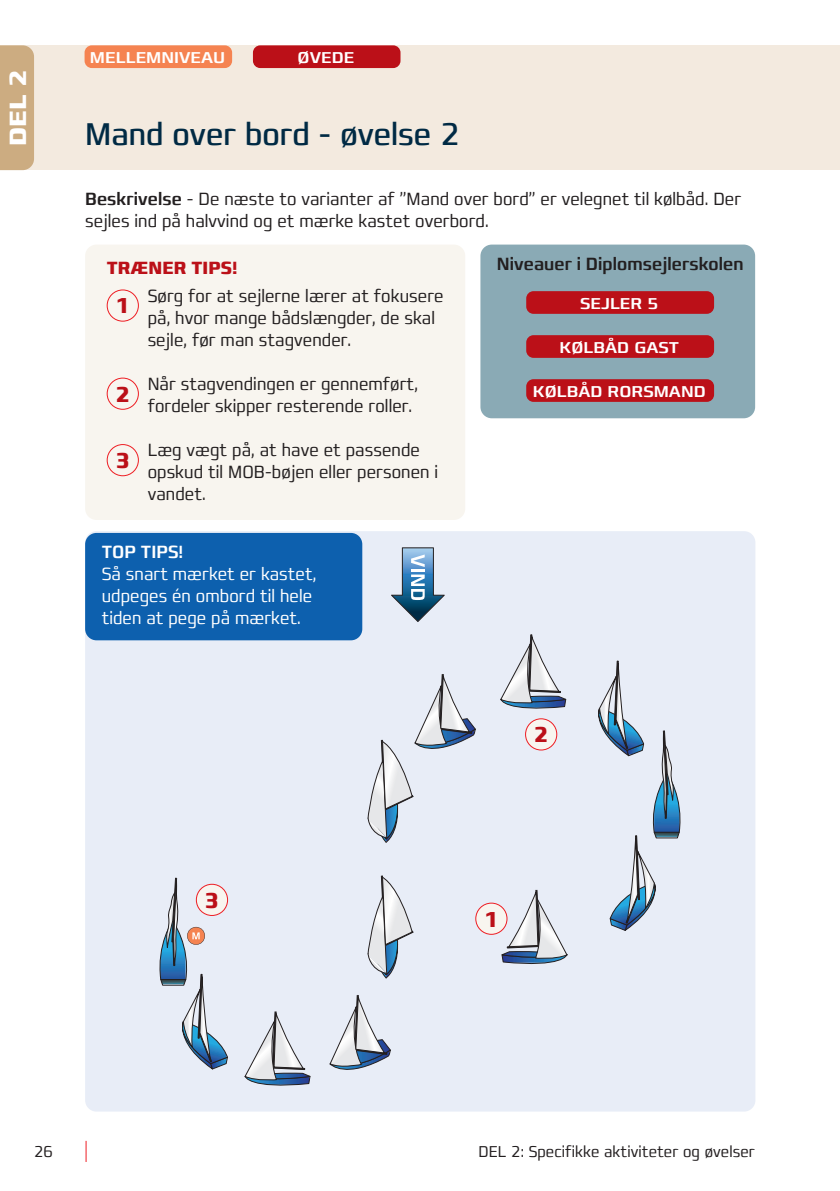
<style>
.page{position:relative;width:840px;height:1191px;background:#fff}
.page>*{position:absolute;margin:0;border:0;box-sizing:border-box;transform-origin:0 0}
.Overskrift_16_-_reg{font:condensed 32px "Francker Pro";color:#002a44}
.t1{font:700 24px "Francker Pro";color:#fff}
.t2{font:700 condensed 22px "Francker Pro";color:#bb1018}
.Brød_Cond_light_9_st{font:300 condensed 18px/22px "Francker Pro";letter-spacing:.005em;color:#231f20}
.Brød_Cond_light_9_st-2{font:300 condensed 18px/22px "Francker Pro";letter-spacing:.005em;color:#fff}
.Brød_Cond_light_9_st-3{font:500 condensed 18px "Francker Pro";letter-spacing:.005em;color:#231f20}
.Brød_Cond_light_9_st-4{font:700 condensed 18px "Francker Pro";letter-spacing:.005em;color:#bb1018}
.Overskrift_DEL{font:500 16px "Francker Pro";color:#fff}
.t3{font:300 condensed 16px "Francker Pro";letter-spacing:.005em;color:#231f20}
.s1{font-weight:500}
</style>
<div class="page">
<div style="left:0;top:45px;width:839px;height:125px;background:#f3eadf"></div>
<div style="left:84px;top:45px;width:148px;height:23px;background:#f58351;border-radius:7px"></div>
<div style="left:253px;top:45px;width:147px;height:23px;background:#bb1018;border-radius:7px"></div>
<div style="left:85px;top:531px;width:670px;height:580px;background:#e8edf7;border-radius:11px"></div>
<svg style="left:391px;top:547px;width:53px;height:75px"></svg>
<svg style="left:499px;top:889px;width:68px;height:75px"></svg>
<svg style="left:598px;top:660px;width:83px;height:271px"></svg>
<svg style="left:500px;top:634px;width:66px;height:75px"></svg>
<svg style="left:367px;top:674px;width:109px;height:169px"></svg>
<svg style="left:329px;top:995px;width:62px;height:75px"></svg>
<svg style="left:367px;top:875px;width:47px;height:103px"></svg>
<svg style="left:244px;top:1011px;width:66px;height:75px"></svg>
<svg style="left:159px;top:877px;width:69px;height:192px"></svg>
<div style="left:475px;top:903px;width:31px;height:31px;background:#f8f5ef;border-radius:50%"></div>
<div style="left:475px;top:902px;width:32px;height:32px;border:1px solid #ee1d23;border-radius:50%"></div>
<div style="left:525px;top:719px;width:31px;height:31px;background:#f8f5ef;border-radius:50%"></div>
<div style="left:524px;top:718px;width:33px;height:32px;border:1px solid #ee1d23;border-radius:50%"></div>
<div style="left:196px;top:884px;width:31px;height:31px;background:#f8f5ef;border-radius:50%"></div>
<div style="left:196px;top:883px;width:32px;height:33px;border:1px solid #ee1d23;border-radius:50%"></div>
<div style="left:85px;top:244px;width:380px;height:276px;background:#f8f5ef;border-radius:11px"></div>
<div style="left:107px;top:289px;width:32px;height:33px;border:1px solid #ee1d23;border-radius:50%"></div>
<div style="left:107px;top:377px;width:32px;height:33px;border:1px solid #ee1d23;border-radius:50%"></div>
<div style="left:107px;top:444px;width:32px;height:32px;border:1px solid #ee1d23;border-radius:50%"></div>
<div style="left:85px;top:533px;width:277px;height:107px;background:#0d60ae;border-radius:11px"></div>
<div style="left:480px;top:244px;width:274px;height:174px;background:#8aaab5;border-radius:11px"></div>
<div style="left:526px;top:291px;width:187px;height:23px;background:#bb1018;border-radius:7px"></div>
<div style="left:526px;top:335px;width:187px;height:23px;background:#bb1018;border-radius:7px"></div>
<div style="left:526px;top:379px;width:187px;height:23px;background:#bb1018;border-radius:7px"></div>
<hr style="left:839px;top:45px;width:1px;height:125px;background:#f3eadf">
<svg style="left:86px;top:1140px;width:1px;height:22px"></svg>
<div style="left:0;top:45px;width:34px;height:125px;background:#ccac81"></div>
<h2 class="t1" style="left:3px;top:146px;width:78px;rotate:-90deg">DEL 2</h2>
<p class="Overskrift_DEL" style="left:90px;top:47px;width:137px">MELLEMNIVEAU</p>
<p class="Overskrift_DEL" style="left:297px;top:47px;width:58px">ØVEDE</p>
<p class="Overskrift_16_-_reg" style="left:85px;top:114px;width:376px">Mand over bord - øvelse 2</p>
<p class="Brød_Cond_light_9_st" style="left:85px;top:188px;width:657px"><span class="s1">Beskrivelse</span> - De næste to varianter af ”Mand over bord” er velegnet til kølbåd. Der sejles ind på halvvind og et mærke kastet overbord.</p>
<p class="Brød_Cond_light_9_st-4" style="left:107px;top:257px;width:132px">TRÆNER TIPS!</p>
<p class="t2" style="left:115px;top:292px;width:16px">1</p>
<p class="Brød_Cond_light_9_st" style="left:148px;top:285px;width:297px">Sørg for at sejlerne lærer at fokusere på, hvor mange bådslængder, de skal sejle, før man stagvender.</p>
<p class="Brød_Cond_light_9_st" style="left:148px;top:373px;width:272px">Når stagvendingen er gennemført, fordeler skipper resterende roller.</p>
<p class="Brød_Cond_light_9_st" style="left:148px;top:439px;width:292px">Læg vægt på, at have et passende opskud til MOB-bøjen eller personen i vandet.</p>
<p class="Brød_Cond_light_9_st-3" style="left:496px;top:252px;width:248px">Niveauer i Diplomsejlerskolen</p>
<p class="Overskrift_DEL" style="left:579px;top:293px;width:80px">SEJLER 5</p>
<p class="Overskrift_DEL" style="left:559px;top:337px;width:121px">KØLBÅD GAST</p>
<p class="Overskrift_DEL" style="left:532px;top:381px;width:174px">KØLBÅD RORSMAND</p>
<p class="t2" style="left:115px;top:380px;width:16px">2</p>
<p class="t2" style="left:115px;top:447px;width:16px">3</p>
<p class="Brød_Cond_light_9_st-2" style="left:102px;top:541px;width:216px"><span class="s1">TOP TIPS!<br></span>Så snart mærket er kastet,</p>
<p class="Brød_Cond_light_9_st-2" style="left:102px;top:585px;width:212px">udpeges én ombord til hele tiden at pege på mærket.</p>
<p class="t2" style="left:533px;top:721px;width:16px">2</p>
<p class="t2" style="left:204px;top:886px;width:16px">3</p>
<p class="t2" style="left:484px;top:905px;width:16px">1</p>
<p class="t3" style="left:34px;top:1141px;width:20px">26</p>
<p class="t3" style="left:478px;top:1141px;width:278px">DEL 2: Specifikke aktiviteter og øvelser</p>
</div>
